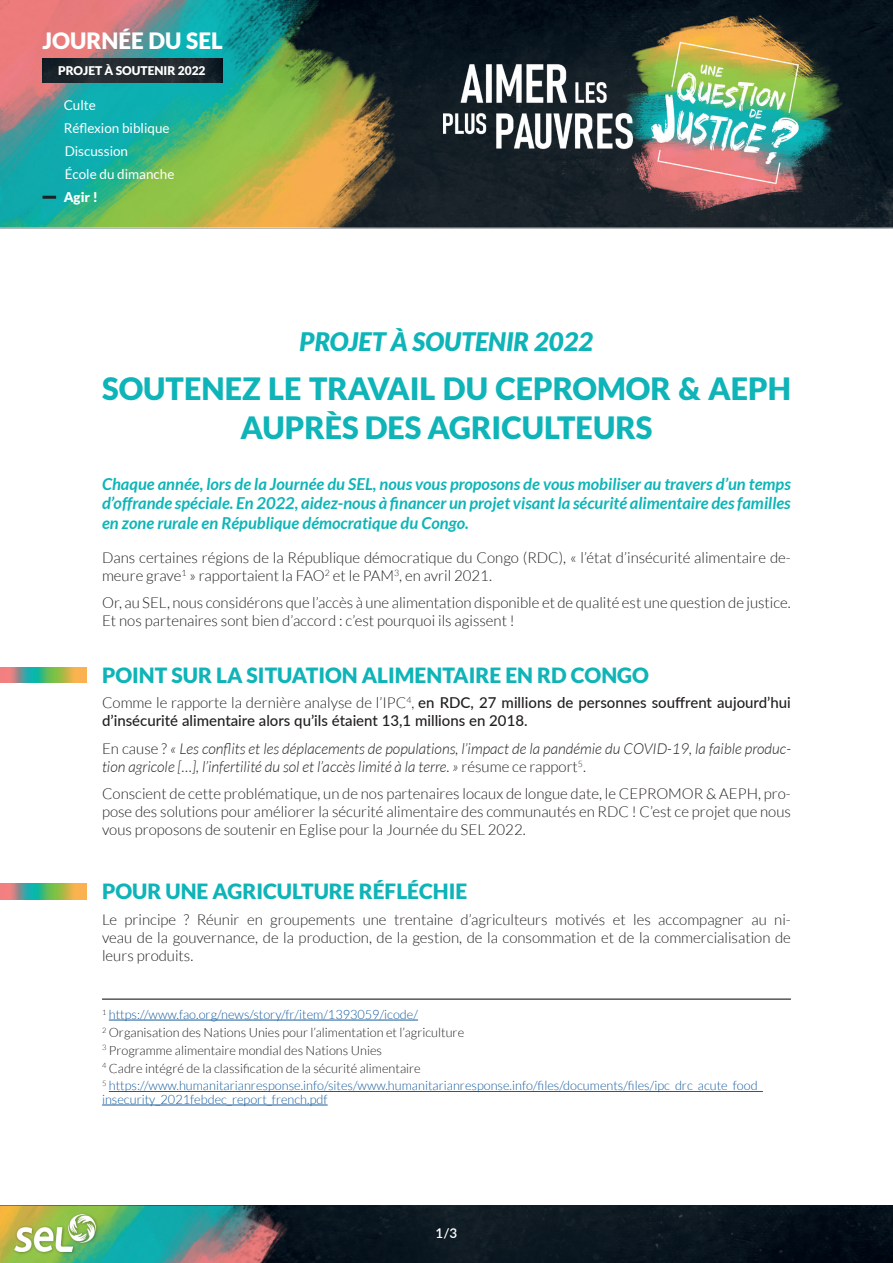
<style>
.page{position:relative;width:893px;height:1263px;background:#fff}
.page>*{position:absolute;margin:0;border:0;box-sizing:border-box;transform-origin:0 0}
.t1{font:900 30.75px/39px "Lato";color:#0eb4b7;text-align:center}
.t2{font:italic 900 25.5px "Lato";color:#0eb4b7}
.t3{font:900 22.5px "Lato";color:#fff}
.t4{font:900 21px "Lato";color:#0eb4b7}
.t5{font:italic 700 16.5px/19.8px "Lato";color:#0db5b7;text-align:justify}
.t6{font:300 15px/18px "Lato";color:#231f20}
.t7{font:italic 300 15px/18px "Lato";color:#231f20}
.t8{font:500 15px/18px "Lato";color:#231f20}
.t9{font:13.5px/23px "Lato";color:#fff}
.t10{font:900 13.5px "Lato";color:#fff}
.t11{font:600 13.5px "Lato";color:#fff}
.t12{font:300 12.75px/17.9px "Lato";color:#175d9e}
.t13{font:900 12px "Lato";color:#fff}
.s1{font-weight:300}
.s2{font-style:normal}
.s3{color:#231f20}
</style>
<div class="page">
<img style="left:335px;top:1205px;width:558px;height:58px">
<img style="left:0;top:1205px;width:335px;height:58px">
<div style="left:12px;top:1212px;width:88px;height:43px;background:#231f20;opacity:.5"></div>
<img style="left:14px;top:1214px;width:82px;height:37px">
<img style="left:0;top:0;width:893px;height:228px">
<img style="left:43px;top:58px;width:180px;height:24px">
<svg style="left:43px;top:196px;width:13px;height:3px"></svg>
<hr style="left:109px;top:1020px;width:309px;height:1px;background:#175d9e">
<hr style="left:109px;top:1091px;width:654px;height:1px;background:#175d9e">
<hr style="left:102px;top:1105px;width:226px;height:1px;background:#175d9e">
<hr style="left:102px;top:999px;width:689px;height:1px;background:#000001">
<img style="left:0;top:884px;width:87px;height:15px">
<img style="left:0;top:667px;width:87px;height:16px">
<h3 class="t3" style="left:43px;top:28px;width:182px">JOURNÉE DU SEL</h3>
<p class="t13" style="left:58px;top:64px;width:149px">PROJET À SOUTENIR 2022</p>
<p class="t9" style="left:64px;top:94px;width:112px">Culte<br>Réflexion biblique<br>Discussion<br>École du dimanche</p>
<p class="t10" style="left:64px;top:189px;width:36px">Agir !</p>
<h2 class="t2" style="left:300px;top:326px;width:295px">PROJET À SOUTENIR 2022</h2>
<h1 class="t1" style="left:102px;top:368px;width:690px">SOUTENEZ LE TRAVAIL DU CEPROMOR &amp; AEPH<br>AUPRÈS DES AGRICULTEURS</h1>
<p class="t5" style="left:102px;top:474px;width:690px">Chaque année, lors de la Journée du SEL, nous vous proposons de vous mobiliser au travers d’un temps d’offrande spéciale. En 2022, aidez-nous à financer un projet visant la sécurité alimentaire des familles en zone rurale en République démocratique du Congo.</p>
<p class="t6" style="left:102px;top:549px;width:690px">Dans certaines régions de la République démocratique du Congo (RDC), « l’état d’insécurité alimentaire de&shy;meure grave<sup>1</sup> » rapportaient la FAO<sup>2</sup> et le PAM<sup>3</sup>, en avril 2021.</p>
<p class="t6" style="left:102px;top:593px;width:690px">Or, au SEL, nous considérons que l’accès à une alimentation disponible et de qualité est une question de justice.<br>Et nos partenaires sont bien d’accord : c’est pourquoi ils agissent !</p>
<h3 class="t4" style="left:102px;top:662px;width:548px">POINT SUR LA SITUATION ALIMENTAIRE EN RD CONGO</h3>
<p class="t8" style="left:102px;top:693px;width:690px"><span class="s1">Comme le rapporte la dernière analyse de l’IPC</span><sup>4</sup><span class="s1">,</span> en RDC, 27 millions de personnes souffrent aujourd’hui d’insécurité alimentaire alors qu’ils étaient 13,1 millions en 2018.</p>
<p class="t7" style="left:102px;top:740px;width:690px"><span class="s2">En cause ?</span> « Les conflits et les déplacements de populations, l’impact de la pandémie du COVID-19, la faible produc&shy;tion agricole […], l’infertilité du sol et l’accès limité à la terre. » <span class="s2">résume ce rapport</span><sup>5</sup><span class="s2">.</span></p>
<p class="t6" style="left:102px;top:784px;width:690px;text-align:justify">Conscient de cette problématique, un de nos partenaires locaux de longue date, le CEPROMOR &amp; AEPH, pro&shy;pose des solutions pour améliorer la sécurité alimentaire des communautés en RDC ! C’est ce projet que nous vous proposons de soutenir en Eglise pour la Journée du SEL 2022.</p>
<h3 class="t4" style="left:102px;top:879px;width:367px">POUR UNE AGRICULTURE RÉFLÉCHIE</h3>
<p class="t6" style="left:102px;top:911px;width:690px;text-align:justify">Le principe ? Réunir en groupements une trentaine d’agriculteurs motivés et les accompagner au ni&shy;veau de la gouvernance, de la production, de la gestion, de la consommation et de la commercialisation de leurs produits.</p>
<p class="t12" style="left:102px;top:1005px;width:662px"><sup>1</sup> https://www.fao.org/news/story/fr/item/1393059/icode/<br><sup>2</sup> <span class="s3">Organisation des Nations Unies pour l’alimentation et l’agriculture<br></span><sup>3</sup> <span class="s3">Programme alimentaire mondial des Nations Unies<br></span><sup>4</sup> <span class="s3">Cadre intégré de la classification de la sécurité alimentaire<br></span><sup>5</sup> https://www.humanitarianresponse.info/sites/www.humanitarianresponse.info/files/documents/files/ipc_drc_acute_food_</p>
<p class="t12" style="left:102px;top:1090px;width:227px">insecurity_2021febdec_report_french.pdf</p>
<p class="t11" style="left:436px;top:1223px;width:23px">1/3</p>
</div>
